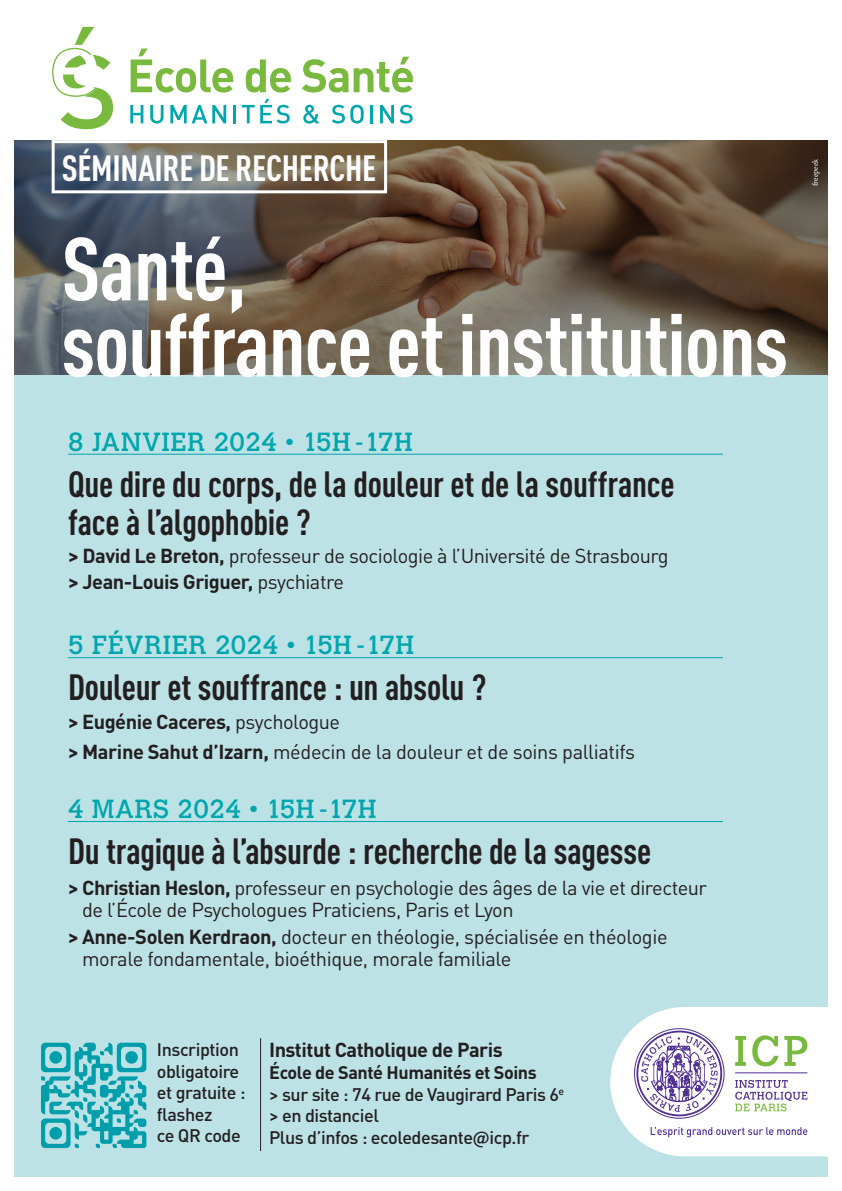
<style>
.page{position:relative;width:842px;height:1191px;background:#fff}
.page>*{position:absolute;margin:0;border:0;box-sizing:border-box;transform-origin:0 0}
.t1{font:700 condensed 88px/76px "DINOT";letter-spacing:-.01em;color:#fff}
.t2{font:700 condensed 36px/38px "DINOT";letter-spacing:-.01em;color:#231f20}
.t3{font:700 condensed 36px "DINOT";letter-spacing:-.01em;color:#fff}
.t4{font:26px "Calvert MT Std";letter-spacing:.02em;color:#00a6ad}
.t5{font:20px/22px "DINOT";letter-spacing:-.025em;color:#231f20}
.t6{font:700 20px "DINOT";letter-spacing:-.025em;color:#231f20}
.t7{font:500 18px/21.6px "DINOT";letter-spacing:-.025em;color:#231f20}
.t8{font:8px "Minion Pro";color:#fff}
.s1{font-weight:700}
</style>
<div class="page">
<img style="left:14px;top:140px;width:814px;height:236px">
<div style="left:14px;top:376px;width:814px;height:800px;background:#bde2e6"></div>
<div style="left:52px;top:140px;width:335px;height:53px;border:3px solid #fff"></div>
<svg style="left:610px;top:1007px;width:218px;height:149px;background:#e4e5ec"></svg>
<svg style="left:131px;top:49px;width:102px;height:43px"></svg>
<svg style="left:246px;top:59px;width:45px;height:33px"></svg>
<svg style="left:302px;top:59px;width:46px;height:33px"></svg>
<svg style="left:354px;top:57px;width:59px;height:35px"></svg>
<svg style="left:130px;top:105px;width:13px;height:18px"></svg>
<svg style="left:150px;top:105px;width:14px;height:19px"></svg>
<svg style="left:170px;top:105px;width:56px;height:18px"></svg>
<hr style="left:233px;top:105px;width:3px;height:18px;background:#00a6ad">
<svg style="left:242px;top:99px;width:48px;height:25px"></svg>
<svg style="left:303px;top:105px;width:16px;height:19px"></svg>
<svg style="left:332px;top:105px;width:32px;height:19px"></svg>
<hr style="left:370px;top:105px;width:3px;height:18px;background:#00a6ad">
<svg style="left:380px;top:105px;width:33px;height:19px"></svg>
<svg style="left:52px;top:27px;width:61px;height:102px"></svg>
<hr style="left:68px;top:454px;width:655px;height:1px;background:#00a6ad">
<hr style="left:68px;top:657px;width:655px;height:1px;background:#00a6ad">
<hr style="left:68px;top:821px;width:655px;height:1px;background:#00a6ad">
<svg style="left:41px;top:1042px;width:105px;height:106px"></svg>
<hr style="left:260px;top:1038px;width:1px;height:113px;background:#231f20">
<h2 class="t3" style="left:62px;top:146px;width:316px">SÉMINAIRE DE RECHERCHE</h2>
<h1 class="t1" style="left:62px;top:230px;width:728px">Santé,<br>souffrance et institutions</h1>
<h3 class="t4" style="left:68px;top:427px;width:346px">8 JANVIER 2024 • 15H -17H</h3>
<h2 class="t2" style="left:68px;top:464px;width:608px">Que dire du corps, de la douleur et de la souffrance face à l’algophobie ?</h2>
<p class="t5" style="left:68px;top:543px;width:602px;line-height:25.7px"><span class="s1">&gt; David Le Breton,</span> professeur de sociologie à l’Université de Strasbourg <span class="s1">&gt; Jean-Louis Griguer,</span> psychiatre</p>
<h3 class="t4" style="left:68px;top:630px;width:347px">5 FÉVRIER 2024 • 15H -17H</h3>
<h2 class="t2" style="left:68px;top:668px;width:420px">Douleur et souffrance : un absolu ?</h2>
<p class="t5" style="left:68px;top:706px;width:568px;line-height:29.7px"><span class="s1">&gt; Eugénie Caceres,</span> psychologue<br><span class="s1">&gt; Marine Sahut d’Izarn,</span> médecin de la douleur et de soins palliatifs</p>
<h3 class="t4" style="left:68px;top:794px;width:310px">4 MARS 2024 • 15H -17H</h3>
<h2 class="t2" style="left:68px;top:832px;width:585px">Du tragique à l’absurde : recherche de la sagesse</h2>
<p class="t5" style="left:82px;top:876px;width:626px;text-indent:-14px"><span class="s1">&gt; Christian Heslon,</span> professeur en psychologie des âges de la vie et directeur de l’École de Psychologues Praticiens, Paris et Lyon</p>
<p class="t5" style="left:82px;top:926px;width:587px;text-indent:-14px"><span class="s1">&gt; Anne-Solen Kerdraon,</span> docteur en théologie, spécialisée en théologie morale fondamentale, bioéthique, morale familiale</p>
<p class="t8" style="left:810px;top:186px;width:29px;rotate:-90deg">freepeek</p>
<p class="t7" style="left:157px;top:1038px;width:90px">Inscription obligatoire et gratuite : flashez<br>ce QR code</p>
<p class="t6" style="left:269px;top:1037px;width:235px">Institut Catholique de Paris</p>
<p class="t7" style="left:269px;top:1061px;width:297px"><span class="s1">École de Santé Humanités et Soins<br></span>&gt; sur site : 74 rue de Vaugirard Paris 6<sup>e </sup>&gt; en distanciel<br>Plus d’infos : ecoledesante@icp.fr</p>
</div>
